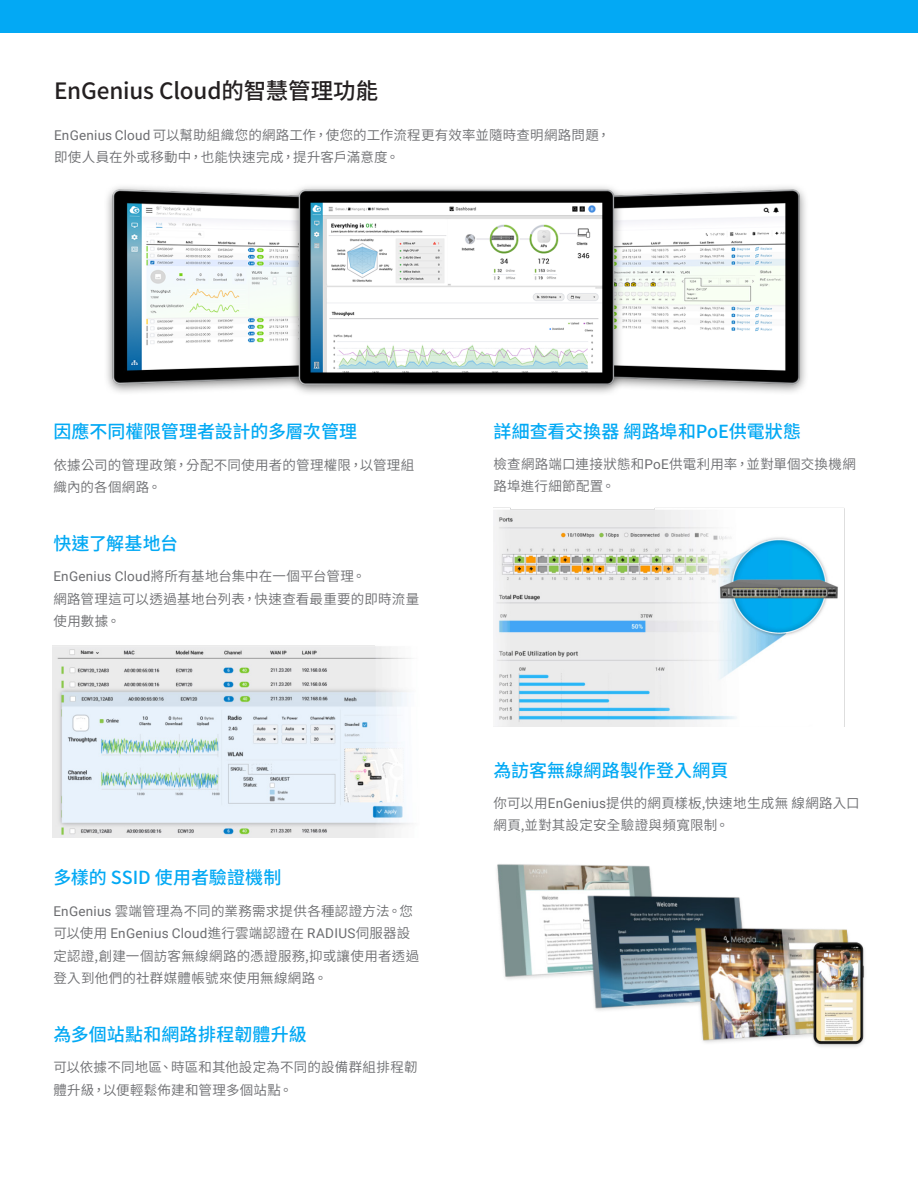
<style>
.page{position:relative;width:918px;height:1188px;background:#fff}
.page>*{position:absolute;margin:0;border:0;box-sizing:border-box;transform-origin:0 0}
.t1{font:500 22.5px "Source Han Sans TC";letter-spacing:-.005em;color:#231f20}
.Paragraph_Style_1{font:500 18px "Source Han Sans TC";letter-spacing:.005em;color:#03a9f4}
.Paragraph_Style_1-2{font:13.5px/22.5px "Source Han Sans TW";letter-spacing:.02em;color:#6c6d70}
.s1{font-family:"Roboto"}
</style>
<div class="page">
<div style="left:0;top:0;width:918px;height:32px;background:#03a9f4"></div>
<img style="left:107px;top:186px;width:699px;height:207px">
<img style="left:53px;top:645px;width:359px;height:193px">
<img style="left:494px;top:507px;width:351px;height:219px">
<img style="left:497px;top:864px;width:368px;height:183px">
<p class="t1" style="left:54px;top:78px;width:326px">EnGenius Cloud的智慧管理功能</p>
<p class="Paragraph_Style_1-2" style="left:54px;top:124px;width:558px"><span class="s1">EnGenius Cloud</span> 可以幫助組織您的網路工作，使您的工作流程更有效率並隨時查明網路問題，即使人員在外或移動中，也能快速完成，提升客戶滿意度。</p>
<p class="Paragraph_Style_1" style="left:53px;top:422px;width:305px">因應不同權限管理者設計的多層次管理</p>
<p class="Paragraph_Style_1-2" style="left:53px;top:454px;width:363px">依據公司的管理政策，分配不同使用者的管理權限，以管理組織內的各個網路。</p>
<p class="Paragraph_Style_1" style="left:53px;top:533px;width:126px">快速了解基地台</p>
<p class="Paragraph_Style_1-2" style="left:53px;top:565px;width:367px"><span class="s1">EnGenius Cloud</span>將所有基地台集中在一個平台管理。<br>網路管理這可以透過基地台列表，快速查看最重要的即時流量使用數據。</p>
<p class="Paragraph_Style_1" style="left:53px;top:868px;width:230px">多樣的 SSID 使用者驗證機制</p>
<p class="Paragraph_Style_1-2" style="left:53px;top:900px;width:367px"><span class="s1">EnGenius</span> 雲端管理為不同的業務需求提供各種認證方法。您可以使用 <span class="s1">EnGenius Cloud</span>進行雲端認證在 <span class="s1">RADIUS</span>伺服器設定認證,創建一個訪客無線網路的憑證服務,抑或讓使用者透過登入到他們的社群媒體帳號來使用無線網路。</p>
<p class="Paragraph_Style_1" style="left:53px;top:1024px;width:255px">為多個站點和網路排程韌體升級</p>
<p class="Paragraph_Style_1-2" style="left:53px;top:1056px;width:366px">可以依據不同地區、時區和其他設定為不同的設備群組排程韌體升級，以便輕鬆佈建和管理多個站點。</p>
<p class="Paragraph_Style_1" style="left:494px;top:421px;width:309px">詳細查看交換器 網路埠和PoE供電狀態</p>
<p class="Paragraph_Style_1-2" style="left:494px;top:453px;width:364px">檢查網路端口連接狀態和<span class="s1">PoE</span>供電利用率，並對單個交換機網路埠進行細節配置。</p>
<p class="Paragraph_Style_1" style="left:494px;top:760px;width:237px">為訪客無線網路製作登入網頁</p>
<p class="Paragraph_Style_1-2" style="left:494px;top:792px;width:368px">你可以用<span class="s1">EnGenius</span>提供的網頁樣板,快速地生成無 線網路入口網頁,並對其設定安全驗證與頻寬限制。</p>
</div>
